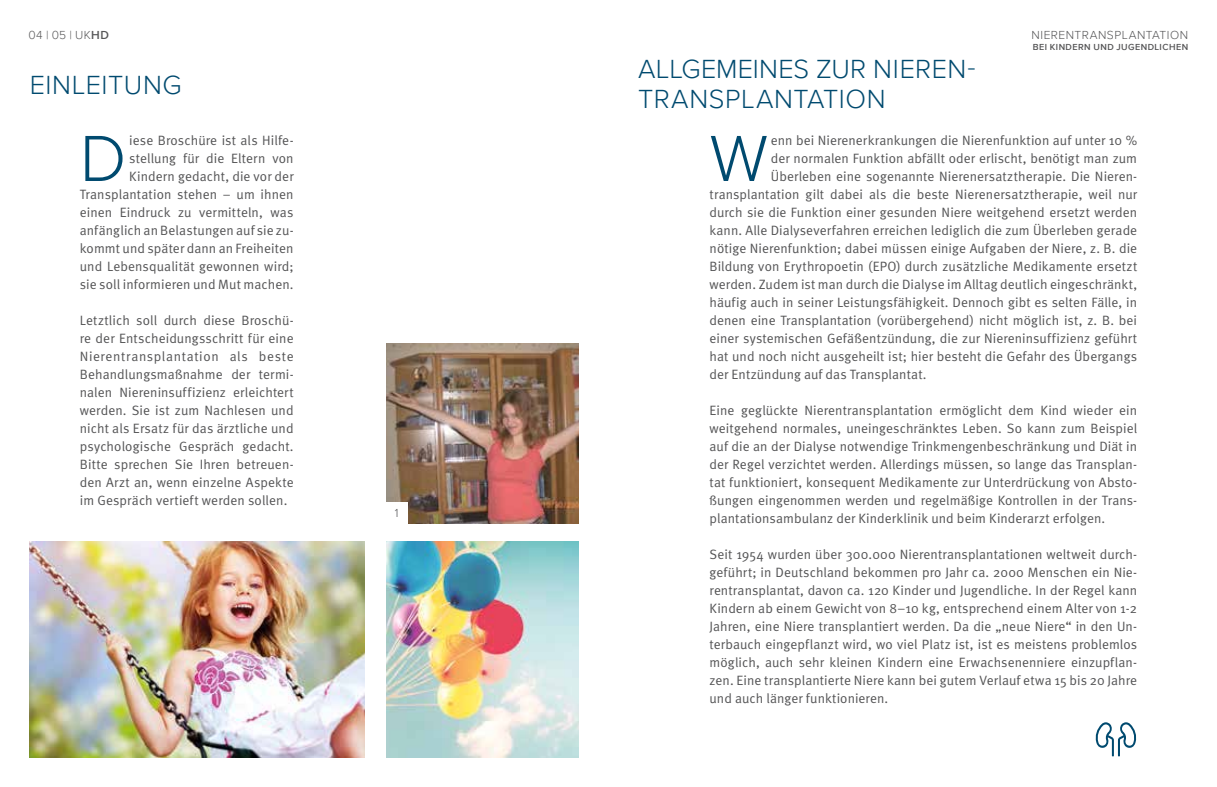
<style>
.page{position:relative;width:1217px;height:787px;background:#fff}
.page>*{position:absolute;margin:0;border:0;box-sizing:border-box;transform-origin:0 0}
.t1{font:300 67.5px "Proxima Nova";color:#004a6f}
.t2{font:300 27px/30px "Proxima Nova";letter-spacing:.015em;color:#004a6f}
.t3{font:13.5px/18px "Meta Normal";letter-spacing:.005em;color:#545455;text-align:justify}
.t4{font:300 12px "Proxima Nova";letter-spacing:.045em;color:#545455}
.t5{font:300 12px "Proxima Nova";color:#565657}
.t6{font:600 9px "Proxima Nova";letter-spacing:.055em;color:#545455}
.s1{font-weight:600}
</style>
<div class="page">
<svg style="left:1095px;top:722px;width:41px;height:34px"></svg>
<img style="left:386px;top:343px;width:192px;height:180px">
<div style="left:386px;top:502px;width:21px;height:21px;background:#fff"></div>
<img style="left:386px;top:541px;width:192px;height:216px">
<img style="left:30px;top:541px;width:335px;height:216px">
<p class="t5" style="left:29px;top:26px;width:82px">04 | 05 | UK<span class="s1">HD</span></p>
<p class="t4" style="left:1031px;top:26px;width:158px">NIERENTRANSPLANTATION</p>
<p class="t6" style="left:1032px;top:40px;width:157px">BEI KINDERN UND JUGENDLICHEN</p>
<h2 class="t2" style="left:638px;top:53px;width:339px">ALLGEMEINES ZUR NIEREN-<br>TRANSPLANTATION</h2>
<h1 class="t1" style="left:709px;top:108px;width:60px">W</h1>
<p class="t3" style="left:770px;top:131px;width:368px">enn bei Nierenerkrankungen die Nierenfunktion auf unter 10 %</p>
<h2 class="t2" style="left:30px;top:68px;width:153px">EINLEITUNG</h2>
<p class="t3" style="left:80px;top:131px;width:215px;text-align:right">iese Broschüre ist als Hilfe&shy;stellung für die Eltern von<br>Kindern gedacht, die vor der Transplantation stehen – um ihnen einen Eindruck zu vermitteln, was anfänglich an Belastungen auf sie zu&shy;kommt und später dann an Freiheiten und Lebensqualität gewonnen wird; sie soll informieren und Mut machen.</p>
<p class="t3" style="left:80px;top:311px;width:215px">Letztlich soll durch diese Broschü&shy;re der Entscheidungsschritt für eine Nierentransplantation als beste Behandlungsmaßnahme der termi&shy;nalen Niereninsuffizienz erleichtert werden. Sie ist zum Nachlesen und nicht als Ersatz für das ärztliche und psychologische Gespräch gedacht.<br>Bitte sprechen Sie Ihren betreuen&shy;den Arzt an, wenn einzelne Aspekte im Gespräch vertieft werden sollen.</p>
<h1 class="t1" style="left:80px;top:108px;width:48px">D</h1>
<p class="t3" style="left:770px;top:149px;width:368px">der normalen Funktion abfällt oder erlischt, benötigt man zum</p>
<p class="t3" style="left:770px;top:167px;width:368px">Überleben eine sogenannte Nierenersatztherapie. Die Nieren-</p>
<p class="t3" style="left:709px;top:185px;width:429px">transplantation gilt dabei als die beste Nierenersatztherapie, weil nur</p>
<p class="t3" style="left:709px;top:203px;width:429px">durch sie die Funktion einer gesunden Niere weitgehend ersetzt werden</p>
<p class="t3" style="left:709px;top:221px;width:429px">kann. Alle Dialyseverfahren erreichen lediglich die zum Überleben gerade</p>
<p class="t3" style="left:709px;top:239px;width:429px">nötige Nierenfunktion; dabei müssen einige Aufgaben der Niere, z. B. die</p>
<p class="t3" style="left:709px;top:257px;width:429px">Bildung von Erythropoetin (EPO) durch zusätzliche Medikamente ersetzt</p>
<p class="t3" style="left:709px;top:275px;width:429px">werden. Zudem ist man durch die Dialyse im Alltag deutlich eingeschränkt,</p>
<p class="t3" style="left:709px;top:293px;width:429px">häufig auch in seiner Leistungsfähigkeit. Dennoch gibt es selten Fälle, in</p>
<p class="t3" style="left:709px;top:311px;width:429px">denen eine Transplantation (vorübergehend) nicht möglich ist, z. B. bei</p>
<p class="t3" style="left:709px;top:329px;width:429px">einer systemischen Gefäßentzündung, die zur Niereninsuffizienz geführt</p>
<p class="t3" style="left:709px;top:347px;width:429px">hat und noch nicht ausgeheilt ist; hier besteht die Gefahr des Übergangs</p>
<p class="t3" style="left:709px;top:365px;width:218px">der Entzündung auf das Transplantat.</p>
<p class="t3" style="left:709px;top:401px;width:429px">Eine geglückte Nierentransplantation ermöglicht dem Kind wieder ein weitgehend normales, uneingeschränktes Leben. So kann zum Beispiel auf die an der Dialyse notwendige Trinkmengenbeschränkung und Diät in der Regel verzichtet werden. Allerdings müssen, so lange das Transplan&shy;tat funktioniert, konsequent Medikamente zur Unterdrückung von Absto&shy;ßungen eingenommen werden und regelmäßige Kontrollen in der Trans&shy;plantationsambulanz der Kinderklinik und beim Kinderarzt erfolgen.</p>
<p class="t3" style="left:709px;top:545px;width:429px">Seit 1954 wurden über 300.000 Nierentransplantationen weltweit durch&shy;geführt; in Deutschland bekommen pro Jahr ca. 2000 Menschen ein Nie&shy;rentransplantat, davon ca. 120 Kinder und Jugendliche. In der Regel kann Kindern ab einem Gewicht von 8–10 kg, entsprechend einem Alter von 1-2<br>Jahren, eine Niere transplantiert werden. Da die „neue Niere“ in den Un&shy;terbauch eingepflanzt wird, wo viel Platz ist, ist es meistens problemlos möglich, auch sehr kleinen Kindern eine Erwachsenenniere einzupflan&shy;zen. Eine transplantierte Niere kann bei gutem Verlauf etwa 15 bis 20 Jahre und auch länger funktionieren.</p>
<p class="t4" style="left:395px;top:504px;width:5px">1</p>
</div>
